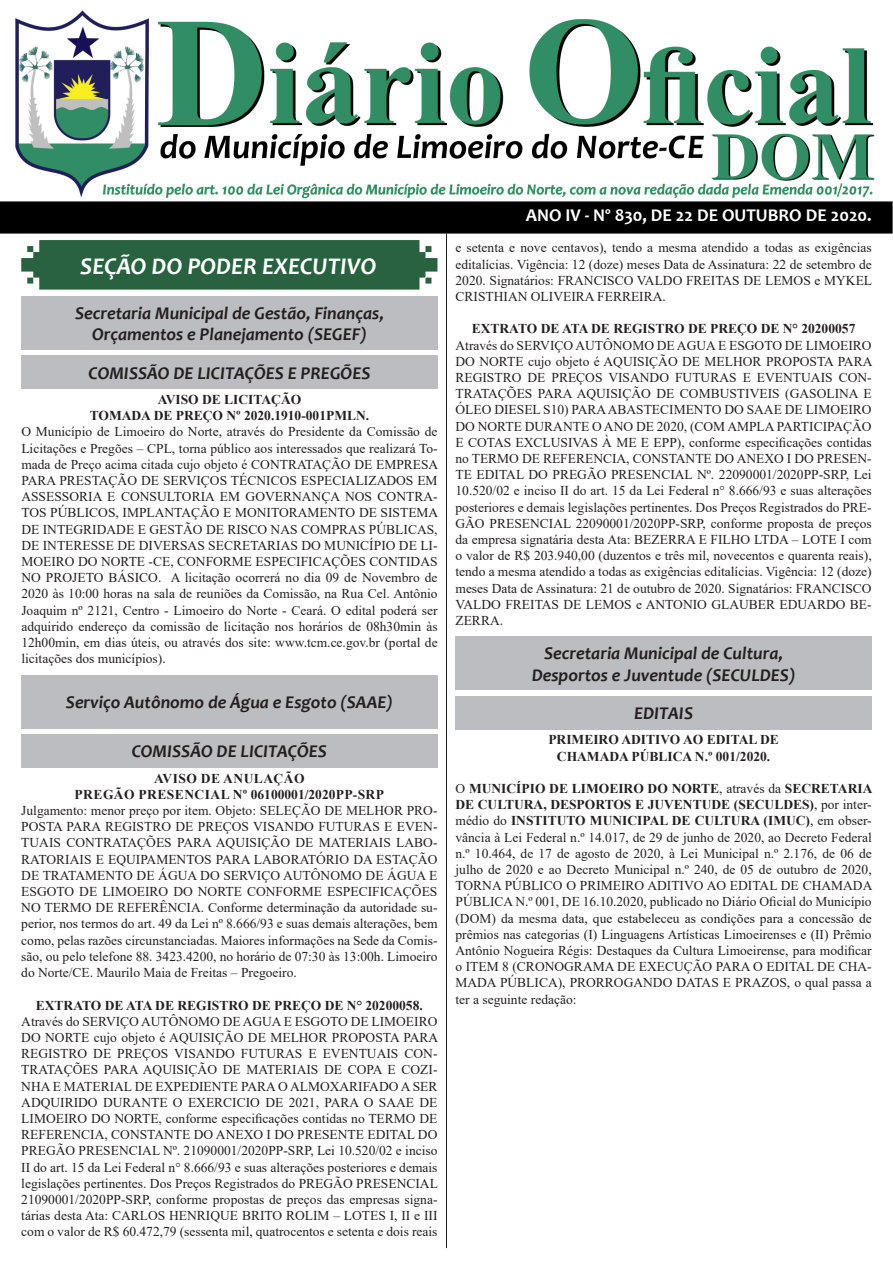
<style>
.page{position:relative;width:893px;height:1263px;background:#fff}
.page>*{position:absolute;margin:0;border:0;box-sizing:border-box;transform-origin:0 0}
.t1{font:italic 700 24px "Candara";color:#fff}
.t2{font:italic 700 18px "Candara";color:#231f20}
.t3{font:700 18px "Candara";color:#fff}
.t4{font:13.5px/16.2px "Times New Roman";color:#231f20;text-align:justify}
.t5{font:700 13.5px "Times New Roman";color:#231f20}
.t6{font:700 13.5px "Times New Roman";letter-spacing:.035em;color:#231f20}
.s1{font-weight:700}
</style>
<div class="page">
<img style="left:0;top:10px;width:893px;height:224px">
<svg style="left:21px;top:240px;width:416px;height:50px;background:#346a4a"></svg>
<hr style="left:446px;top:233px;width:1px;height:1015px;background:#231f20">
<div style="left:21px;top:356px;width:417px;height:33px;background:#bcbdc0"></div>
<div style="left:21px;top:296px;width:417px;height:53px;background:#bcbdc0"></div>
<div style="left:21px;top:734px;width:416px;height:33px;background:#bcbdc0"></div>
<div style="left:21px;top:675px;width:416px;height:53px;background:#bcbdc0"></div>
<div style="left:455px;top:696px;width:417px;height:33px;background:#bcbdc0"></div>
<div style="left:455px;top:637px;width:417px;height:53px;background:#bcbdc0"></div>
<p class="t1" style="left:80px;top:251px;width:298px">SEÇÃO DO PODER EXECUTIVO</p>
<p class="t2" style="left:75px;top:301px;width:310px">Secretaria Municipal de Gestão, Finanças,</p>
<p class="t2" style="left:92px;top:323px;width:276px">Orçamentos e Planejamento (SEGEF)</p>
<p class="t2" style="left:88px;top:362px;width:283px">COMISSÃO DE LICITAÇÕES E PREGÕES</p>
<p class="t5" style="left:158px;top:390px;width:145px">AVISO DE LICITAÇÃO</p>
<p class="t5" style="left:90px;top:406px;width:281px">TOMADA DE PREÇO Nº 2020.1910-001PMLN.</p>
<p class="t4" style="left:21px;top:423px;width:418px">O Município de Limoeiro do Norte, através do Presidente da Comissão de Licitações e Pregões – CPL, torna público aos interessados que realizará To&shy;mada de Preço acima citada cujo objeto é CONTRATAÇÃO DE EMPRESA PARA PRESTAÇÃO DE SERVIÇOS TÉCNICOS ESPECIALIZADOS EM ASSESSORIA E CONSULTORIA EM GOVERNANÇA NOS CONTRA-TOS PÚBLICOS, IMPLANTAÇÃO E MONITORAMENTO DE SISTEMA DE INTEGRIDADE E GESTÃO DE RISCO NAS COMPRAS PÚBLICAS, DE INTERESSE DE DIVERSAS SECRETARIAS DO MUNICÍPIO DE LI-MOEIRO DO NORTE -CE, CONFORME ESPECIFICAÇÕES CONTIDAS NO PROJETO BÁSICO. A licitação ocorrerá no dia 09 de Novembro de 2020 às 10:00 horas na sala de reuniões da Comissão, na Rua Cel. Antônio Joaquim nº 2121, Centro - Limoeiro do Norte - Ceará. O edital poderá ser adquirido endereço da comissão de licitação nos horários de 08h30min às 12h00min, em dias úteis, ou através dos site: www.tcm.ce.gov.br (portal de licitações dos municípios).</p>
<p class="t2" style="left:66px;top:691px;width:328px">Serviço Autônomo de Água e Esgoto (SAAE)</p>
<p class="t2" style="left:132px;top:740px;width:197px">COMISSÃO DE LICITAÇÕES</p>
<p class="t6" style="left:154px;top:768px;width:152px">AVISO DE ANULAÇÃO</p>
<p class="t6" style="left:75px;top:785px;width:311px">PREGÃO PRESENCIAL Nº 06100001/2020PP-SRP</p>
<p class="t4" style="left:21px;top:802px;width:418px">Julgamento: menor preço por item. Objeto: SELEÇÃO DE MELHOR PRO-POSTA PARA REGISTRO DE PREÇOS VISANDO FUTURAS E EVEN-TUAIS CONTRATAÇÕES PARA AQUISIÇÃO DE MATERIAIS LABO-RATORIAIS E EQUIPAMENTOS PARA LABORATÓRIO DA ESTAÇÃO DE TRATAMENTO DE ÁGUA DO SERVIÇO AUTÔNOMO DE ÁGUA E ESGOTO DE LIMOEIRO DO NORTE CONFORME ESPECIFICAÇÕES NO TERMO DE REFERÊNCIA. Conforme determinação da autoridade su&shy;perior, nos termos do art. 49 da Lei nº 8.666/93 e suas demais alterações, bem como, pelas razões circunstanciadas. Maiores informações na Sede da Comis&shy;são, ou pelo telefone 88. 3423.4200, no horário de 07:30 às 13:00h. Limoeiro do Norte/CE. Maurilo Maia de Freitas – Pregoeiro.</p>
<p class="t5" style="left:36px;top:995px;width:388px">EXTRATO DE ATA DE REGISTRO DE PREÇO DE N° 20200058.</p>
<p class="t4" style="left:21px;top:1013px;width:418px">Através do SERVIÇO AUTÔNOMO DE AGUA E ESGOTO DE LIMOEIRO DO NORTE cujo objeto é AQUISIÇÃO DE MELHOR PROPOSTA PARA REGISTRO DE PREÇOS VISANDO FUTURAS E EVENTUAIS CON-TRATAÇÕES PARA AQUISIÇÃO DE MATERIAIS DE COPA E COZI-NHA E MATERIAL DE EXPEDIENTE PARA O ALMOXARIFADO A SER ADQUIRIDO DURANTE O EXERCICIO DE 2021, PARA O SAAE DE LIMOEIRO DO NORTE, conforme especificações contidas no TERMO DE REFERENCIA, CONSTANTE DO ANEXO I DO PRESENTE EDITAL DO PREGÃO PRESENCIAL Nº. 21090001/2020PP-SRP, Lei 10.520/02 e inciso II do art. 15 da Lei Federal n° 8.666/93 e suas alterações posteriores e demais legislações pertinentes. Dos Preços Registrados do PREGÃO PRESENCIAL 21090001/2020PP-SRP, conforme propostas de preços das empresas signa&shy;tárias desta Ata: CARLOS HENRIQUE BRITO ROLIM – LOTES I, II e III com o valor de R$ 60.472,79 (sessenta mil, quatrocentos e setenta e dois reais</p>
<p class="t3" style="left:526px;top:204px;width:347px">ANO IV - Nº 830, DE 22 DE OUTUBRO DE 2020.</p>
<p class="t4" style="left:455px;top:239px;width:418px">e setenta e nove centavos), tendo a mesma atendido a todas as exigências editalícias. Vigência: 12 (doze) meses Data de Assinatura: 22 de setembro de 2020. Signatários: FRANCISCO VALDO FREITAS DE LEMOS e MYKEL CRISTHIAN OLIVEIRA FERREIRA.</p>
<p class="t5" style="left:472px;top:319px;width:385px">EXTRATO DE ATA DE REGISTRO DE PREÇO DE N° 20200057</p>
<p class="t4" style="left:455px;top:337px;width:418px">Através do SERVIÇO AUTÔNOMO DE AGUA E ESGOTO DE LIMOEIRO DO NORTE cujo objeto é AQUISIÇÃO DE MELHOR PROPOSTA PARA REGISTRO DE PREÇOS VISANDO FUTURAS E EVENTUAIS CON-TRATAÇÕES PARA AQUISIÇÃO DE COMBUSTIVEIS (GASOLINA E ÓLEO DIESEL S10) PARA ABASTECIMENTO DO SAAE DE LIMOEIRO DO NORTE DURANTE O ANO DE 2020, (COM AMPLA PARTICIPAÇÃO E COTAS EXCLUSIVAS À ME E EPP), conforme especificações contidas no TERMO DE REFERENCIA, CONSTANTE DO ANEXO I DO PRESEN-TE EDITAL DO PREGÃO PRESENCIAL Nº. 22090001/2020PP-SRP, Lei 10.520/02 e inciso II do art. 15 da Lei Federal n° 8.666/93 e suas alterações posteriores e demais legislações pertinentes. Dos Preços Registrados do PRE-GÃO PRESENCIAL 22090001/2020PP-SRP, conforme proposta de preços da empresa signatária desta Ata: BEZERRA E FILHO LTDA – LOTE I com o valor de R$ 203.940,00 (duzentos e três mil, novecentos e quarenta reais), tendo a mesma atendido a todas as exigências editalícias. Vigência: 12 (doze) meses Data de Assinatura: 21 de outubro de 2020. Signatários: FRANCISCO VALDO FREITAS DE LEMOS e ANTONIO GLAUBER EDUARDO BE-ZERRA.</p>
<p class="t2" style="left:544px;top:642px;width:241px">Secretaria Municipal de Cultura,</p>
<p class="t2" style="left:532px;top:663px;width:265px">Desportos e Juventude (SECULDES)</p>
<p class="t2" style="left:634px;top:702px;width:60px">EDITAIS</p>
<p class="t5" style="left:548px;top:730px;width:232px">PRIMEIRO ADITIVO AO EDITAL DE</p>
<p class="t5" style="left:557px;top:746px;width:215px">CHAMADA PÚBLICA N.º 001/2020.</p>
<p class="t4" style="left:455px;top:780px;width:418px">O <span class="s1">MUNICÍPIO DE LIMOEIRO DO NORTE</span>, através da <span class="s1">SECRETARIA DE CULTURA, DESPORTOS E JUVENTUDE (SECULDES)</span>, por inter&shy;médio do <span class="s1">INSTITUTO MUNICIPAL DE CULTURA (IMUC)</span>, em obser&shy;vância à Lei Federal n.º 14.017, de 29 de junho de 2020, ao Decreto Federal n.º 10.464, de 17 de agosto de 2020, à Lei Municipal n.º 2.176, de 06 de julho de 2020 e ao Decreto Municipal n.º 240, de 05 de outubro de 2020, TORNA PÚBLICO O PRIMEIRO ADITIVO AO EDITAL DE CHAMADA PÚBLICA N.º 001, DE 16.10.2020, publicado no Diário Oficial do Município (DOM) da mesma data, que estabeleceu as condições para a concessão de prêmios nas categorias (I) Linguagens Artísticas Limoeirenses e (II) Prêmio Antônio Nogueira Régis: Destaques da Cultura Limoeirense, para modificar o ITEM 8 (CRONOGRAMA DE EXECUÇÃO PARA O EDITAL DE CHA-MADA PÚBLICA), PRORROGANDO DATAS E PRAZOS, o qual passa a ter a seguinte redação:</p>
</div>
